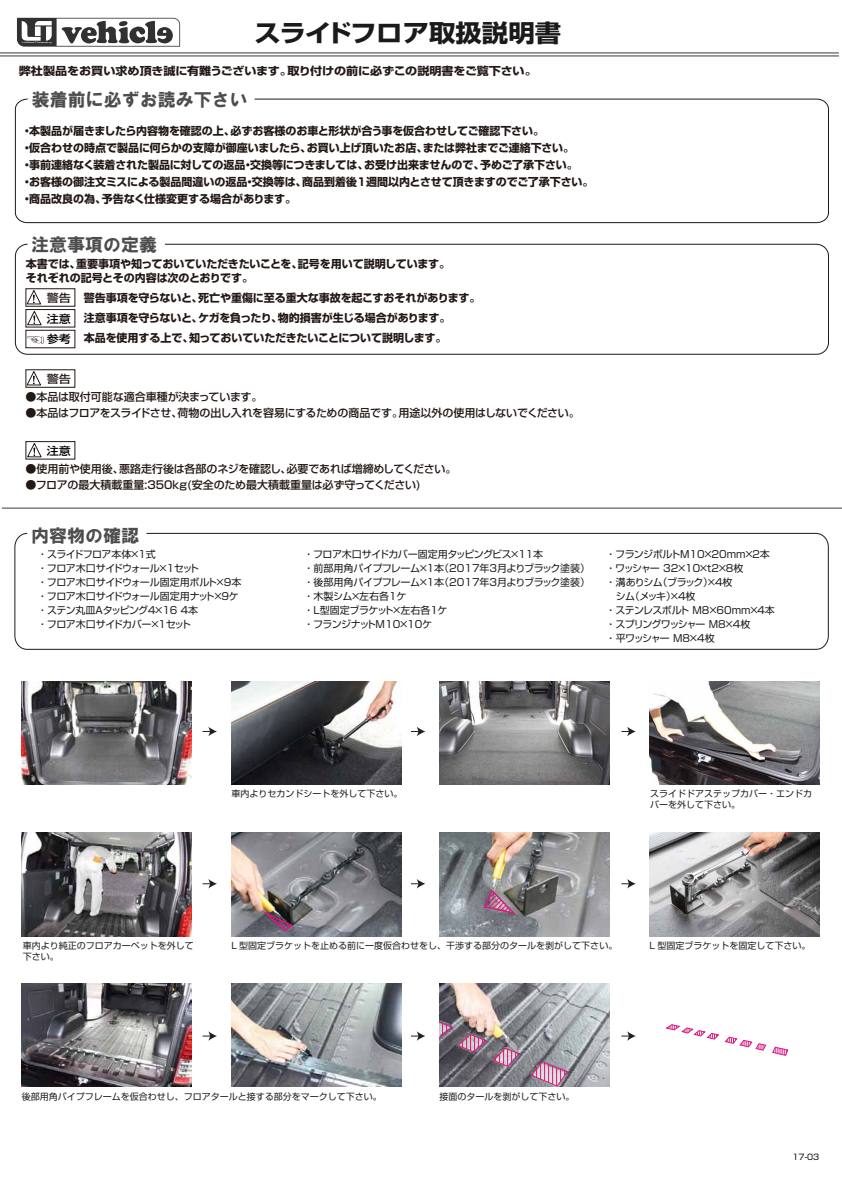
<style>
.page{position:relative;width:842px;height:1191px;background:#fff}
.page>*{position:absolute;margin:0;border:0;box-sizing:border-box;transform-origin:0 0}
.t1{font:700 24px "Shin Go Pro";color:#1a1a1a;scale:1.1 1}
.t2{font:18px "HG Soei Kakugothic UB";color:#4e4d4d}
.t3{font:700 11px/17px "Shin Go Pro";color:#221815}
.t4{font:500 11px "Shin Go Pro";letter-spacing:-.01em;color:#221815}
.t5{font:500 11px "Shin Go Pro";letter-spacing:-.03em;color:#221815}
.t6{font:700 11px "Shin Go Pro";color:#221815;scale:1.1 1}
.t7{font:500 11px/20.7px "Shin Go Pro";color:#040000;scale:1.1 1}
.t8{font:500 11px "Shin Go Pro";letter-spacing:-.01em;color:#221815;scale:1.1 1}
.t9{font:10px/14px "Shin Go Pro";letter-spacing:-.045em;color:#1a1a1a}
.t10{font:10px "Shin Go Pro";letter-spacing:-.095em;color:#1a1a1a}
.t11{font:10px "Shin Go Pro";letter-spacing:-.145em;color:#1a1a1a}
.t12{font:10px "Shin Go Pro";letter-spacing:-.085em;color:#1a1a1a}
.t13{font:9px/11px "Shin Go Pro";color:#221f20}
.t14{font:8px "Shin Go Pro";color:#040000}
</style>
<div class="page">
<img style="left:22px;top:681px;width:170px;height:103px">
<img style="left:649px;top:681px;width:170px;height:103px">
<img style="left:231px;top:681px;width:170px;height:103px">
<img style="left:439px;top:681px;width:170px;height:103px">
<img style="left:22px;top:833px;width:170px;height:103px">
<img style="left:231px;top:833px;width:170px;height:103px">
<img style="left:439px;top:833px;width:170px;height:103px">
<img style="left:649px;top:833px;width:170px;height:103px">
<svg style="left:264px;top:911px;width:30px;height:20px"></svg>
<svg style="left:483px;top:889px;width:32px;height:25px"></svg>
<img style="left:22px;top:983px;width:170px;height:103px">
<img style="left:231px;top:983px;width:170px;height:103px">
<svg style="left:665px;top:1024px;width:124px;height:32px"></svg>
<img style="left:439px;top:983px;width:170px;height:103px">
<img style="left:439px;top:1019px;width:82px;height:48px">
<svg style="left:530px;top:1060px;width:39px;height:27px"></svg>
<svg style="left:203px;top:727px;width:14px;height:9px"></svg>
<svg style="left:203px;top:879px;width:14px;height:9px"></svg>
<svg style="left:203px;top:1031px;width:14px;height:9px"></svg>
<svg style="left:411px;top:727px;width:14px;height:9px"></svg>
<svg style="left:411px;top:879px;width:14px;height:9px"></svg>
<svg style="left:411px;top:1031px;width:14px;height:9px"></svg>
<svg style="left:621px;top:1031px;width:15px;height:9px"></svg>
<svg style="left:621px;top:727px;width:15px;height:9px"></svg>
<svg style="left:621px;top:879px;width:15px;height:9px"></svg>
<hr style="left:0;top:53px;width:839px;height:1px;background:#3e3a39">
<hr style="left:0;top:56px;width:839px;height:1px;background:#3e3a39">
<svg style="left:17px;top:18px;width:163px;height:29px"></svg>
<svg style="left:14px;top:98px;width:815px;height:126px"></svg>
<div style="left:25px;top:288px;width:50px;height:19px;border:1px solid #221815"></div>
<div style="left:25px;top:309px;width:50px;height:18px;border:1px solid #221815"></div>
<svg style="left:26px;top:289px;width:17px;height:37px"></svg>
<div style="left:25px;top:330px;width:50px;height:18px;border:1px solid #221815"></div>
<svg style="left:27px;top:336px;width:17px;height:7px"></svg>
<div style="left:25px;top:369px;width:50px;height:19px;border:1px solid #221815"></div>
<svg style="left:26px;top:370px;width:16px;height:16px"></svg>
<div style="left:25px;top:441px;width:50px;height:18px;border:1px solid #221815"></div>
<svg style="left:26px;top:442px;width:17px;height:16px"></svg>
<hr style="left:2px;top:508px;width:840px;height:1px;background:#3e3a39">
<div style="left:15px;top:244px;width:814px;height:111px;border:1px solid #221815;border-radius:12px"></div>
<svg style="left:14px;top:532px;width:815px;height:118px"></svg>
<h1 class="t1" style="left:254px;top:14px;width:280px">スライドフロア取扱説明書</h1>
<p class="t6" style="left:19px;top:62px;width:472px">弊社製品をお買い求め頂き誠に有難うございます。取り付けの前に必ずこの説明書をご覧下さい。</p>
<h2 class="t2" style="left:32px;top:90px;width:217px">装着前に必ずお読み下さい</h2>
<p class="t3" style="left:22px;top:121px;width:573px">・本製品が届きましたら内容物を確認の上、必ずお客様のお車と形状が合う事を仮合わせしてご確認下さい。<br>・仮合わせの時点で製品に何らかの支障が御座いましたら、お買い上げ頂いたお店、または弊社までご連絡下さい。<br>・事前連絡なく装着された製品に対しての返品・交換等につきましては、お受け出来ませんので、予めご了承下さい。<br>・お客様の御注文ミスによる製品間違いの返品・交換等は、商品到着後１週間以内とさせて頂きますのでご了承下さい。・商品改良の為、予告なく仕様変更する場合があります。</p>
<h2 class="t2" style="left:31px;top:235px;width:127px">注意事項の定義</h2>
<p class="t3" style="left:26px;top:256px;width:426px;line-height:14px">本書では、重要事項や知っておいていただきたいことを、記号を用いて説明しています。それぞれの記号とその内容は次のとおりです。</p>
<p class="t8" style="left:47px;top:288px;width:24px">警告</p>
<p class="t7" style="left:47px;top:307px;width:24px">注意参考</p>
<p class="t8" style="left:47px;top:369px;width:24px">警告</p>
<p class="t3" style="left:84px;top:287px;width:398px;line-height:20px">警告事項を守らないと、死亡や重傷に至る重大な事故を起こすおそれがあります。注意事項を守らないと、ケガを負ったり、物的損害が生じる場合があります。<br>本品を使用する上で、知っておいていただきたいことについて説明します。</p>
<p class="t4" style="left:25px;top:388px;width:239px">●本品は取付可能な適合車種が決まっています。</p>
<p class="t5" style="left:25px;top:404px;width:556px">●本品はフロアをスライドさせ、荷物の出し入れを容易にするための商品です。用途以外の使用はしないでください。</p>
<p class="t7" style="left:47px;top:439px;width:24px">注意</p>
<p class="t4" style="left:25px;top:459px;width:432px">●使用前や使用後、悪路走行後は各部のネジを確認し、必要であれば増締めしてください。</p>
<p class="t4" style="left:25px;top:475px;width:397px">●フロアの最大積載重量:350kg(安全のため最大積載重量は必ず守ってください)</p>
<h2 class="t2" style="left:31px;top:526px;width:109px">内容物の確認</h2>
<p class="t9" style="left:38px;top:546px;width:205px">・スライドフロア本体×１式<br>・フロア木口サイドウォール×１セット<br>・フロア木口サイドウォール固定用ボルト×9本・フロア木口サイドウォール固定用ナット×9ケ・ステン丸皿Ａタッピング４×16 ４本<br>・フロア木口サイドカバー×１セット</p>
<p class="t9" style="left:606px;top:546px;width:166px">・フランジボルトM10×20mm×２本</p>
<p class="t9" style="left:304px;top:546px;width:288px">・フロア木口サイドカバー固定用タッピングビス×１１本<br>・前部用角パイプフレーム×１本（2017年3月よりブラック塗装）・後部用角パイプフレーム×１本（2017年3月よりブラック塗装）・木製シム×左右各１ケ<br>・L型固定ブラケット×左右各１ケ<br>・フランジナットM10×10ケ</p>
<p class="t11" style="left:606px;top:560px;width:139px">・ワッシャー 32×１０×ｔ2×8枚</p>
<p class="t12" style="left:606px;top:574px;width:128px">・溝ありシム（ブラック）×4枚</p>
<p class="t9" style="left:616px;top:588px;width:81px">シム（メッキ）×4枚</p>
<p class="t9" style="left:606px;top:602px;width:171px">・ステンレスボルト M8×60mm×４本</p>
<p class="t10" style="left:606px;top:616px;width:146px">・スプリングワッシャー M8×4枚</p>
<p class="t10" style="left:606px;top:630px;width:110px">・平ワッシャー M8×4枚</p>
<p class="t13" style="left:231px;top:786px;width:173px">車内よりセカンドシートを外して下さい。</p>
<p class="t13" style="left:650px;top:786px;width:163px">スライドドアステップカバー・エンドカバーを外して下さい。</p>
<p class="t13" style="left:23px;top:938px;width:173px">車内より純正のフロアカーペットを外して下さい。</p>
<p class="t13" style="left:231px;top:938px;width:387px">L 型固定ブラケットを止める前に一度仮合わせをし、干渉する部分のタールを剥がして下さい。</p>
<p class="t13" style="left:649px;top:938px;width:162px">L 型固定ブラケットを固定して下さい。</p>
<p class="t13" style="left:22px;top:1089px;width:362px">後部用角パイプフレームを仮合わせし、フロアタールと接する部分をマークして下さい。</p>
<p class="t13" style="left:439px;top:1089px;width:136px">接面のタールを剥がして下さい。</p>
<p class="t14" style="left:792px;top:1150px;width:28px">17-03</p>
</div>
